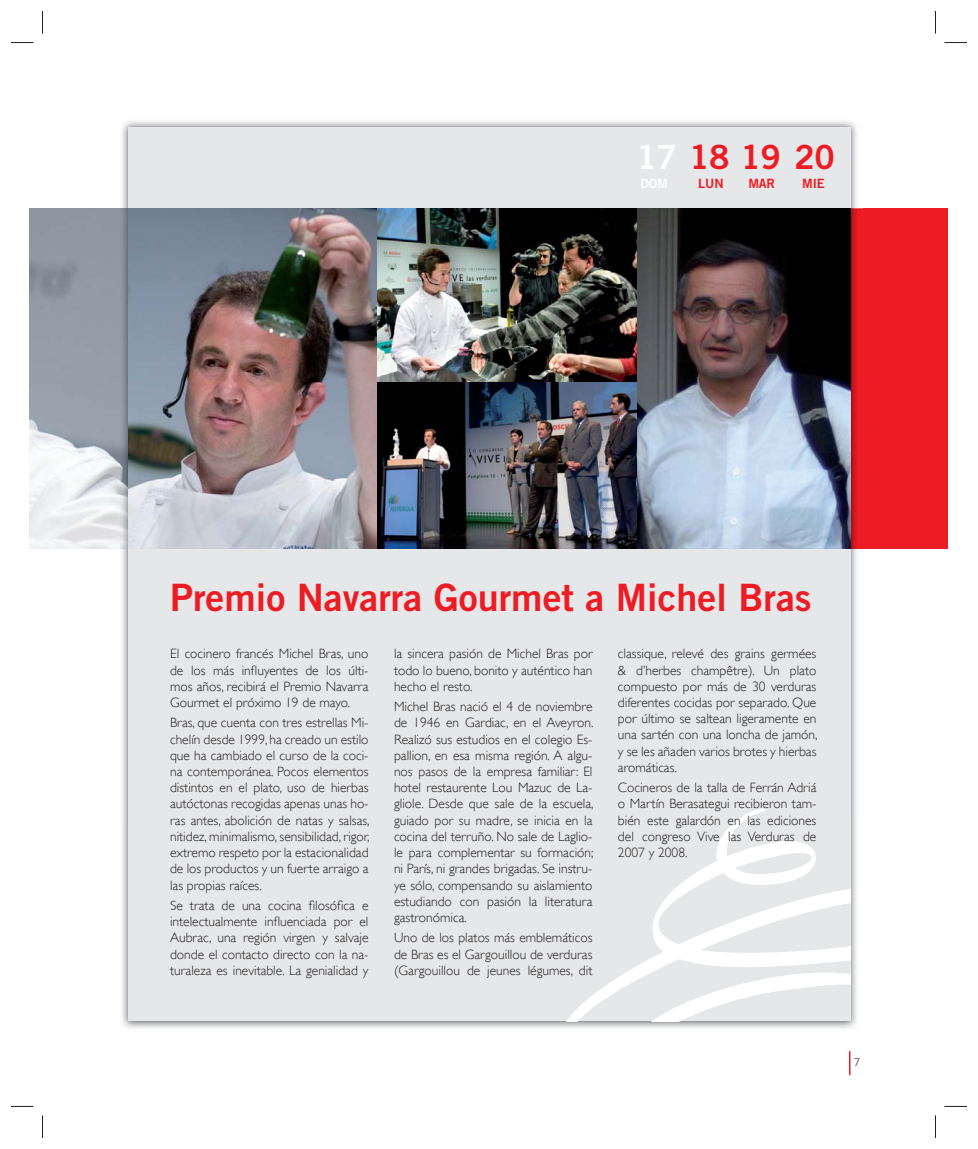
<style>
.page{position:relative;width:978px;height:1149px;background:#fff}
.page>*{position:absolute;margin:0;border:0;box-sizing:border-box;transform-origin:0 0}
.t1{font:37.65px "Trade Gothic Bold Two";color:#ed1c24}
.t2{font:33.3px "Trade Gothic Bold Two";letter-spacing:-.01em;color:#ed1c24}
.t3{font:300 13.5px/16.2px "Gill Sans";color:#231f20;text-align:justify}
.t4{font:12.9px "Trade Gothic Bold Two";letter-spacing:-.01em;color:#ed1c24}
.t5{font:12.9px "Trade Gothic Bold Two";color:#fff}
.t6{font:300 10.5px "Trade Gothic";color:#231f20}
.s1{color:#fff}
</style>
<div class="page">
<div style="left:30px;top:208px;width:918px;height:340px;background:#ed1c24"></div>
<img style="left:30px;top:208px;width:827px;height:340px">
<img style="left:122px;top:121px;width:741px;height:89px">
<img style="left:120px;top:547px;width:743px;height:481px">
<img style="left:120px;top:208px;width:8px;height:340px">
<div style="left:128px;top:128px;width:722px;height:892px;background:#e6e7e8"></div>
<svg style="left:568px;top:809px;width:282px;height:211px"></svg>
<img style="left:128px;top:208px;width:510px;height:340px">
<img style="left:638px;top:208px;width:212px;height:340px">
<svg style="left:849px;top:1051px;width:1px;height:23px"></svg>
<svg style="left:11px;top:42px;width:23px;height:1px"></svg>
<svg style="left:944px;top:42px;width:23px;height:1px"></svg>
<svg style="left:11px;top:1105px;width:22px;height:1px"></svg>
<svg style="left:945px;top:1105px;width:22px;height:1px"></svg>
<svg style="left:42px;top:11px;width:1px;height:23px"></svg>
<svg style="left:42px;top:1115px;width:1px;height:22px"></svg>
<svg style="left:935px;top:11px;width:1px;height:23px"></svg>
<svg style="left:935px;top:1115px;width:1px;height:22px"></svg>
<h2 class="t2" style="left:637px;top:144px;width:200px"><span class="s1">17</span> 18 19 20</h2>
<p class="t5" style="left:640px;top:178px;width:29px">DOM</p>
<p class="t4" style="left:698px;top:178px;width:27px">LUN</p>
<p class="t4" style="left:748px;top:178px;width:28px">MAR</p>
<p class="t4" style="left:802px;top:178px;width:24px">MIE</p>
<h1 class="t1" style="left:170px;top:583px;width:643px">Premio Navarra Gourmet a Michel Bras</h1>
<p class="t3" style="left:618px;top:645px;width:201px">classique, relevé des grains germées &amp; d’herbes champêtre). Un plato compuesto por más de 30 verduras diferentes cocidas por separado. Que por último se saltean ligeramente en una sartén con una loncha de jamón, y se les añaden varios brotes y hierbas aromáticas.</p>
<p class="t3" style="left:618px;top:779px;width:200px">Cocineros de la talla de Ferrán Adriá o Martín Berasategui recibieron tam&shy;bién este galardón en las ediciones del congreso Vive las Verduras de 2007 y 2008.</p>
<p class="t3" style="left:170px;top:645px;width:200px">El cocinero francés Michel Bras, uno de los más influyentes de los últi&shy;mos años, recibirá el Premio Navarra Gourmet el próximo 19 de mayo.</p>
<p class="t3" style="left:170px;top:714px;width:201px">Bras, que cuenta con tres estrellas Mi&shy;chelín desde 1999, ha creado un estilo que ha cambiado el curso de la coci&shy;na contemporánea. Pocos elementos distintos en el plato, uso de hierbas autóctonas recogidas apenas unas ho&shy;ras antes, abolición de natas y salsas, nitidez, minimalismo, sensibilidad, rigor, extremo respeto por la estacionalidad de los productos y un fuerte arraigo a las propias raíces.</p>
<p class="t3" style="left:170px;top:897px;width:200px">Se trata de una cocina filosófica e intelectualmente influenciada por el Aubrac, una región virgen y salvaje donde el contacto directo con la na&shy;turaleza es inevitable. La genialidad y</p>
<p class="t3" style="left:394px;top:645px;width:200px">la sincera pasión de Michel Bras por todo lo bueno, bonito y auténtico han hecho el resto.</p>
<p class="t3" style="left:394px;top:698px;width:201px">Michel Bras nació el 4 de noviembre de 1946 en Gardiac, en el Aveyron.<br>Realizó sus estudios en el colegio Es&shy;pallion, en esa misma región. A algu&shy;nos pasos de la empresa familiar: El hotel restaurente Lou Mazuc de La&shy;gliole. Desde que sale de la escuela, guiado por su madre, se inicia en la cocina del terruño. No sale de Laglio&shy;le para complementar su formación; ni París, ni grandes brigadas. Se instru&shy;ye sólo, compensando su aislamiento estudiando con pasión la literatura gastronómica.</p>
<p class="t3" style="left:394px;top:929px;width:200px">Uno de los platos más emblemáticos de Bras es el Gargouillou de verduras (Gargouillou de jeunes légumes, dit</p>
<p class="t6" style="left:854px;top:1058px;width:7px">7</p>
</div>
